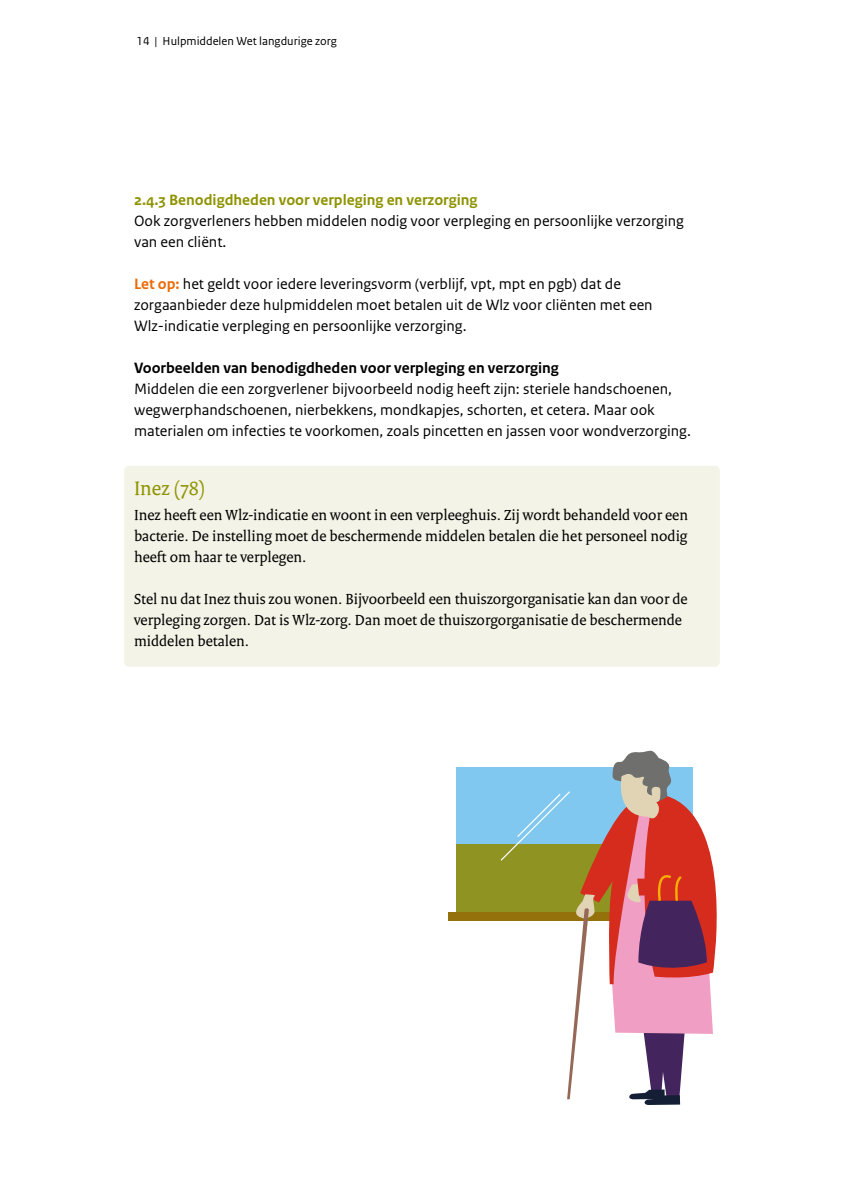
<style>
.page{position:relative;width:844px;height:1191px;background:#fff}
.page>*{position:absolute;margin:0;border:0;box-sizing:border-box;transform-origin:0 0}
.t1{font:21px "Rijksoverheid Serif";color:#8e9300}
.t2{font:15.75px/21px "Rijksoverheid Sans Text";color:#000}
.t3{font:15.75px/21px "Rijksoverheid Serif";color:#000;text-align:justify}
.t4{font:700 15.75px "Rijksoverheid Sans Text";color:#000}
.t5{font:700 15.75px "Rijksoverheid Sans Text";color:#8e9300}
.t6{font:12.25px "Rijksoverheid Sans Text";color:#000}
.s1{font-weight:700;color:#ed6b06}
</style>
<div class="page">
<div style="left:124px;top:466px;width:595px;height:201px;background:#f4f3e7;border-radius:5px"></div>
<div style="left:456px;top:767px;width:237px;height:77px;background:#81c8f0"></div>
<div style="left:456px;top:844px;width:237px;height:68px;background:#8e9322"></div>
<div style="left:448px;top:912px;width:253px;height:8px;background:#94710a"></div>
<svg style="left:499px;top:750px;width:218px;height:355px"></svg>
<p class="t6" style="left:136px;top:34px;width:202px">14 | Hulpmiddelen Wet langdurige zorg</p>
<p class="t5" style="left:134px;top:191px;width:345px">2.4.3 Benodigdheden voor verpleging en verzorging</p>
<p class="t2" style="left:134px;top:210px;width:551px">Ook zorgverleners hebben middelen nodig voor verpleging en persoonlijke verzorging van een cliënt.</p>
<p class="t2" style="left:134px;top:273px;width:520px"><span class="s1">Let op:</span> het geldt voor iedere leveringsvorm (verblijf, vpt, mpt en pgb) dat de zorgaanbieder deze hulpmiddelen moet betalen uit de Wlz voor cliënten met een<br>Wlz-indicatie verpleging en persoonlijke verzorging.</p>
<p class="t4" style="left:134px;top:358px;width:426px">Voorbeelden van benodigdheden voor verpleging en verzorging</p>
<p class="t2" style="left:134px;top:378px;width:558px">Middelen die een zorgverlener bijvoorbeeld nodig heeft zijn: steriele handschoenen, wegwerphandschoenen, nierbekkens, mondkapjes, schorten, et cetera. Maar ook materialen om infecties te voorkomen, zoals pincetten en jassen voor wondverzorging.</p>
<h1 class="t1" style="left:134px;top:476px;width:73px">Inez (78)</h1>
<p class="t3" style="left:134px;top:504px;width:555px">Inez heeft een Wlz-indicatie en woont in een verpleeghuis. Zij wordt behandeld voor een bacterie. De instelling moet de beschermende middelen betalen die het personeel nodig heeft om haar te verplegen.</p>
<p class="t3" style="left:134px;top:588px;width:555px;text-align:left">Stel nu dat Inez thuis zou wonen. Bijvoorbeeld een thuiszorgorganisatie kan dan voor de verpleging zorgen. Dat is Wlz-zorg. Dan moet de thuiszorgorganisatie de beschermende middelen betalen.</p>
</div>
